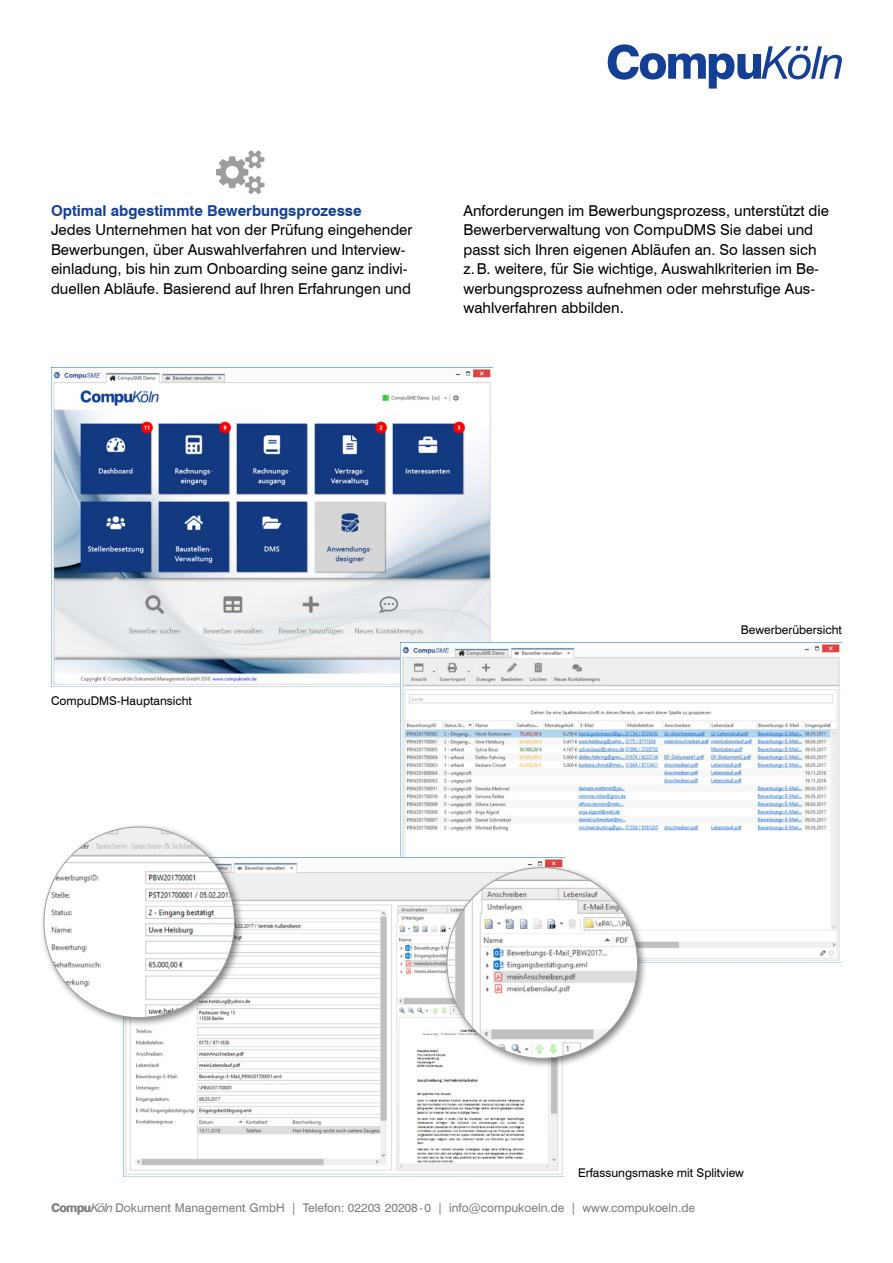
<style>
.page{position:relative;width:893px;height:1263px;background:#fff}
.page>*{position:absolute;margin:0;border:0;box-sizing:border-box;transform-origin:0 0}
.copy{font:15px/19.5px "Swiss 721 BT";color:#000}
.Zwischenüberschrift{font:700 15px "Swiss 721 BT";color:#134094}
.t1{font:12px "Swiss 721 BT";color:#7b7b7a}
.copy-2{font:12px "Swiss 721 BT";color:#000}
.s1{font-weight:800}
.s2{font-style:italic}
</style>
<div class="page">
<img style="left:51px;top:367px;width:441px;height:320px">
<img style="left:401px;top:643px;width:441px;height:320px">
<svg style="left:216px;top:150px;width:48px;height:44px"></svg>
<img style="left:123px;top:857px;width:442px;height:320px">
<div style="left:40px;top:823px;width:205px;height:205px;background:#000;opacity:.5"></div>
<img style="left:44px;top:827px;width:191px;height:191px;border-radius:95px">
<div style="left:443px;top:863px;width:205px;height:206px;background:#000;opacity:.5"></div>
<img style="left:447px;top:868px;width:191px;height:190px;border-radius:95px">
<svg style="left:608px;top:44px;width:234px;height:45px"></svg>
<p class="Zwischenüberschrift" style="left:51px;top:200px;width:312px">Optimal abgestimmte Bewerbungsprozesse</p>
<p class="copy" style="left:51px;top:220px;width:363px">Jedes Unternehmen hat von der Prüfung eingehender Bewerbungen, über Auswahlverfahren und Interview&shy;einladung, bis hin zum Onboarding seine ganz indivi&shy;duellen Abläufe. Basierend auf Ihren Erfahrungen und</p>
<p class="copy" style="left:463px;top:200px;width:367px">Anforderungen im Bewerbungsprozess, unterstützt die Bewerberverwaltung von CompuDMS Sie dabei und passt sich Ihren eigenen Abläufen an. So lassen sich z.B. weitere, für Sie wichtige, Auswahlkriterien im Be&shy;werbungsprozess aufnehmen oder mehrstufige Aus&shy;wahlverfahren abbilden.</p>
<p class="copy-2" style="left:51px;top:692px;width:142px">CompuDMS-Hauptansicht</p>
<p class="copy-2" style="left:741px;top:622px;width:103px">Bewerberübersicht</p>
<p class="copy-2" style="left:578px;top:1164px;width:167px">Erfassungsmaske mit Splitview</p>
<p class="t1" style="left:51px;top:1199px;width:645px"><span class="s1">Compu</span><span class="s2">Köln</span>Dokument Management GmbH | Telefon: 02203 20208-0 | info@compukoeln.de | www.compukoeln.de</p>
</div>
